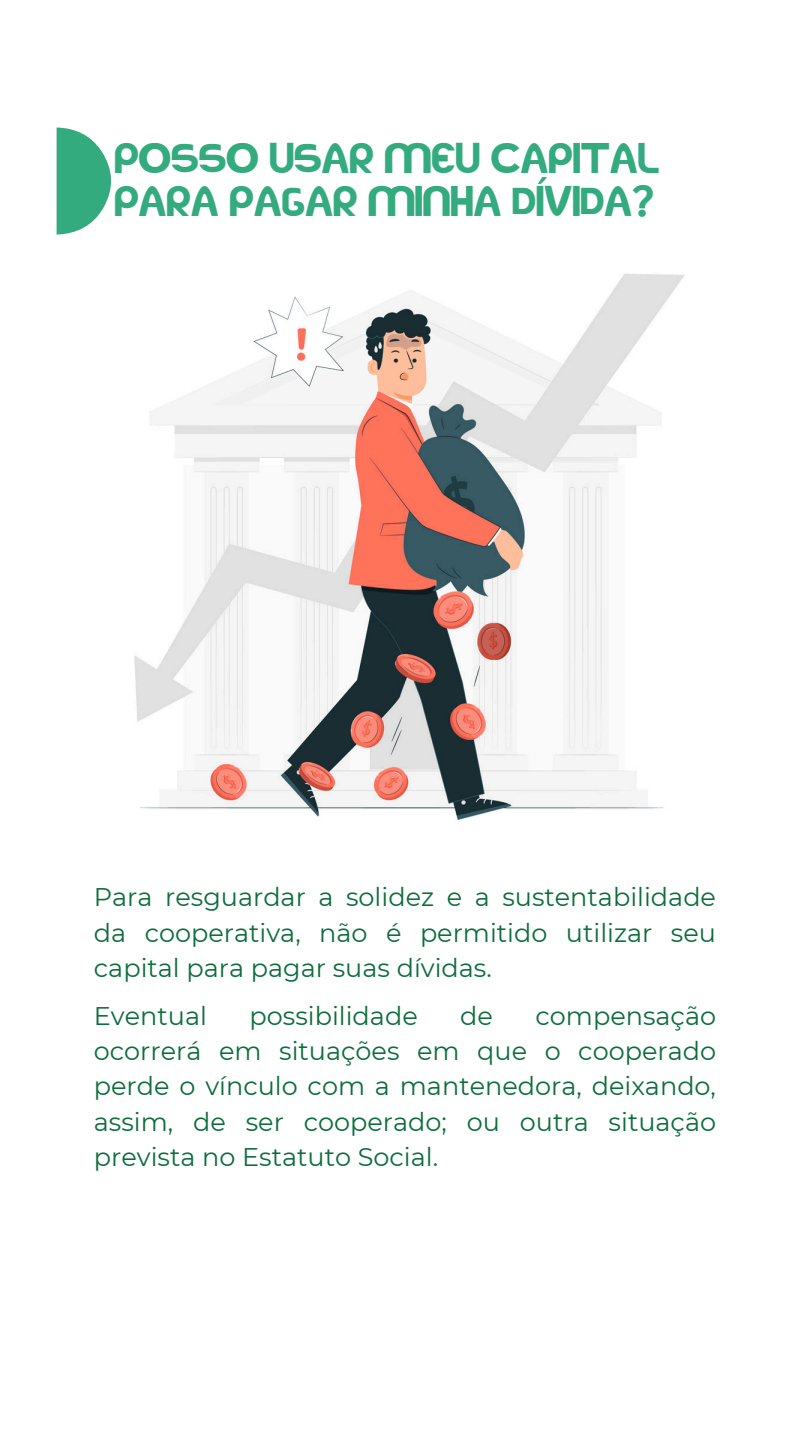
<style>
.page{position:relative;width:810px;height:1440px;background:#fff}
.page>*{position:absolute;margin:0;border:0;box-sizing:border-box;transform-origin:0 0}
.t1{font:42.9px/42.8px "kodakku";color:#33ab7f}
.t2{font:42.9px "Noto Sans";color:#33ab7f}
.t3{font:25.5px/35.2px "Montserrat";color:#0d6e3c;text-align:justify}
</style>
<div class="page">
<svg style="left:57px;top:128px;width:55px;height:107px"></svg>
<img style="left:134px;top:274px;width:551px;height:547px">
<p class="t1" style="left:114px;top:138px;width:547px">POSSO USAR MEU CAPITAL<br>PARA PAGAR MINHA DIVIDA?</p>
<p class="t2" style="left:536px;top:164px;width:14px">´</p>
<p class="t3" style="left:94px;top:880px;width:624px">Para resguardar a solidez e a sustentabilidade da cooperativa, não é permitido utilizar seu capital para pagar suas dívidas.</p>
<h1 class="t3" style="left:94px;top:998px;width:115px">Eventual</h1>
<h1 class="t3" style="left:250px;top:998px;width:170px">possibilidade</h1>
<h1 class="t3" style="left:460px;top:998px;width:34px">de</h1>
<h1 class="t3" style="left:94px;top:998px;width:624px;text-indent:442px">compensação ocorrerá em situações em que o cooperado perde o vínculo com a mantenedora, deixando, assim, de ser cooperado; ou outra situação prevista no Estatuto Social.</h1>
</div>
